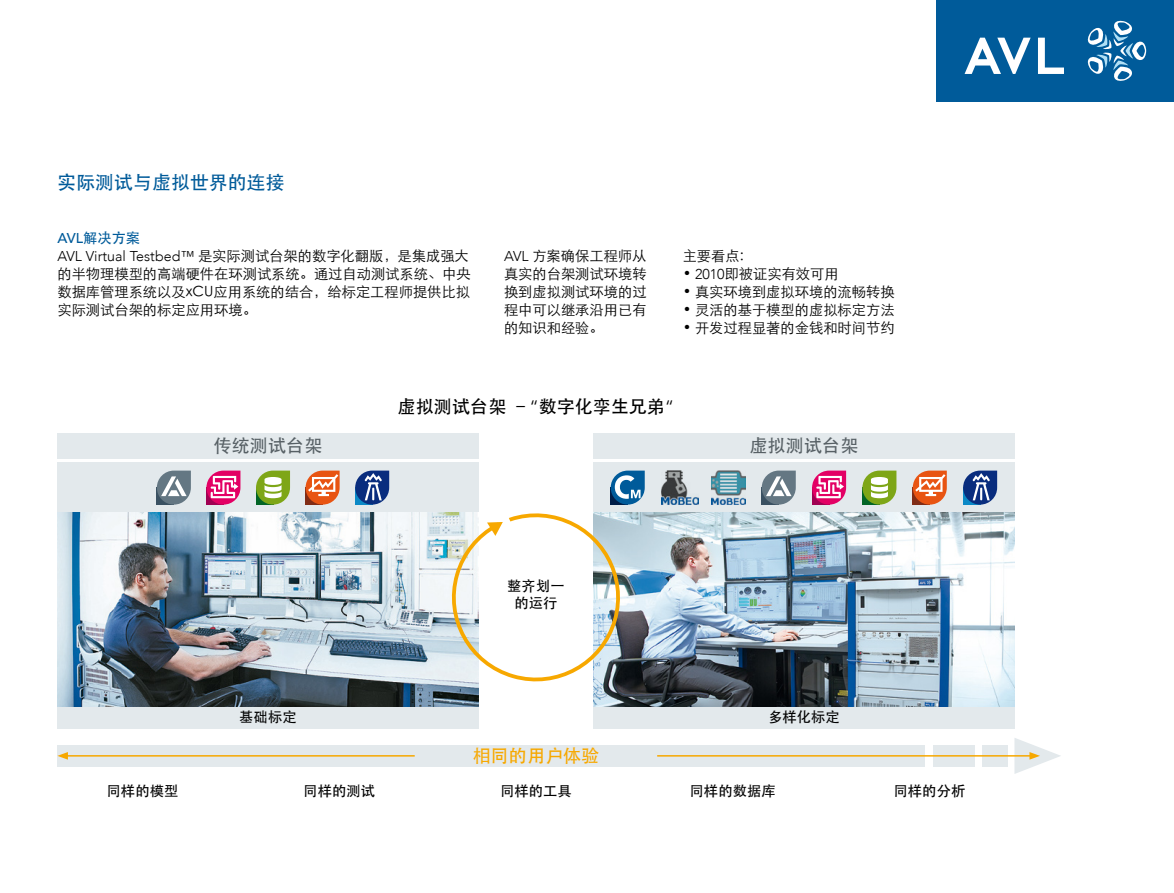
<style>
.page{position:relative;width:1174px;height:893px;background:#fff}
.page>*{position:absolute;margin:0;border:0;box-sizing:border-box;transform-origin:0 0}
.t1{font:18.75px "ST Heiti";letter-spacing:.01em;color:#005b9a}
.t2{font:18px "ST Heiti";color:#000}
.t3{font:18px "ST Heiti";letter-spacing:.01em;color:#576065}
.t4{font:500 18px "ST Heiti SC";letter-spacing:.01em;color:#f7a800}
.t5{font:14.25px/18px "ST Xihei";color:#000}
.t6{font:14.25px/17.1px "ST Heiti";letter-spacing:.01em;color:#000;text-align:center}
.t7{font:14.25px "ST Heiti";color:#005b9a}
.s1{font-family:"Avenir";font-weight:500}
.s2{font-family:"Avenir";font-weight:300}
</style>
<div class="page">
<div style="left:936px;top:0;width:238px;height:102px;background:#005b9a"></div>
<svg style="left:1087px;top:20px;width:59px;height:61px"></svg>
<svg style="left:964px;top:38px;width:100px;height:36px"></svg>
<div style="left:57px;top:433px;width:421px;height:26px;background:#e3e9ec"></div>
<div style="left:593px;top:433px;width:421px;height:26px;background:#e3e9ec"></div>
<div style="left:57px;top:462px;width:421px;height:51px;background:#e3e9ec"></div>
<div style="left:593px;top:462px;width:421px;height:51px;background:#e3e9ec"></div>
<img style="left:57px;top:513px;width:421px;height:195px">
<img style="left:593px;top:513px;width:421px;height:195px">
<div style="left:57px;top:708px;width:421px;height:21px;background:#e3e9ec"></div>
<div style="left:593px;top:708px;width:421px;height:21px;background:#e3e9ec"></div>
<div style="left:57px;top:745px;width:868px;height:21px;background:#e3e9ec"></div>
<div style="left:933px;top:745px;width:42px;height:21px;background:#e3e9ec"></div>
<div style="left:982px;top:745px;width:25px;height:21px;background:#e3e9ec"></div>
<hr style="left:66px;top:755px;width:349px;height:2px;background:#f7a800">
<svg style="left:57px;top:752px;width:11px;height:8px"></svg>
<hr style="left:657px;top:755px;width:374px;height:2px;background:#f7a800">
<svg style="left:1014px;top:738px;width:47px;height:36px"></svg>
<svg style="left:206px;top:471px;width:34px;height:34px"></svg>
<svg style="left:157px;top:471px;width:34px;height:34px"></svg>
<svg style="left:256px;top:471px;width:34px;height:34px"></svg>
<svg style="left:305px;top:471px;width:34px;height:34px"></svg>
<svg style="left:355px;top:471px;width:34px;height:34px"></svg>
<svg style="left:761px;top:471px;width:34px;height:34px"></svg>
<img style="left:661px;top:471px;width:37px;height:34px">
<img style="left:711px;top:471px;width:34px;height:33px">
<svg style="left:812px;top:471px;width:34px;height:34px"></svg>
<svg style="left:862px;top:471px;width:34px;height:34px"></svg>
<svg style="left:912px;top:471px;width:34px;height:34px"></svg>
<svg style="left:963px;top:471px;width:34px;height:34px"></svg>
<svg style="left:440px;top:471px;width:204px;height:218px"></svg>
<h1 class="t1" style="left:57px;top:173px;width:229px">实际测试与虚拟世界的连接</h1>
<p class="t7" style="left:57px;top:231px;width:84px"><span class="s1">AVL</span>解决方案</p>
<p class="t5" style="left:57px;top:247px;width:415px"><span class="s2">AVL Virtual Testbed™</span> 是实际测试台架的数字化翻版，是集成强大的半物理模型的高端硬件在环测试系统。通过自动测试系统、中央数据库管理系统以及xCU应用系统的结合，给标定工程师提供比拟实际测试台架的标定应用环境。</p>
<p class="t5" style="left:504px;top:247px;width:144px;text-align:justify"><span class="s2">AVL</span> 方案确保工程师从真实的台架测试环境转换到虚拟测试环境的过程中可以继承沿用已有的知识和经验。</p>
<p class="t5" style="left:682px;top:247px;width:62px">主要看点:</p>
<p class="t5" style="left:682px;top:265px;width:157px">• <span class="s2">2010</span>即被证实有效可用</p>
<p class="t5" style="left:682px;top:283px;width:213px">• 真实环境到虚拟环境的流畅转换</p>
<p class="t5" style="left:682px;top:301px;width:213px">• 灵活的基于模型的虚拟标定方法</p>
<p class="t5" style="left:682px;top:319px;width:213px">• 开发过程显著的金钱和时间节约</p>
<p class="t2" style="left:397px;top:398px;width:278px">虚拟测试台架 –<span class="s2">“</span>数字化孪生兄弟<span class="s2">“</span></p>
<p class="t3" style="left:213px;top:436px;width:110px">传统测试台架</p>
<p class="t3" style="left:749px;top:436px;width:110px">虚拟测试台架</p>
<p class="t6" style="left:239px;top:709px;width:59px">基础标定</p>
<p class="t6" style="left:507px;top:577px;width:59px">整齐划一的运行</p>
<p class="t4" style="left:472px;top:746px;width:129px">相同的用户体验</p>
<p class="t6" style="left:768px;top:709px;width:73px">多样化标定</p>
<p class="t6" style="left:107px;top:782px;width:73px">同样的模型</p>
<p class="t6" style="left:303px;top:782px;width:73px">同样的测试</p>
<p class="t6" style="left:500px;top:782px;width:73px">同样的工具</p>
<p class="t6" style="left:689px;top:782px;width:88px">同样的数据库</p>
<p class="t6" style="left:893px;top:782px;width:73px">同样的分析</p>
</div>
